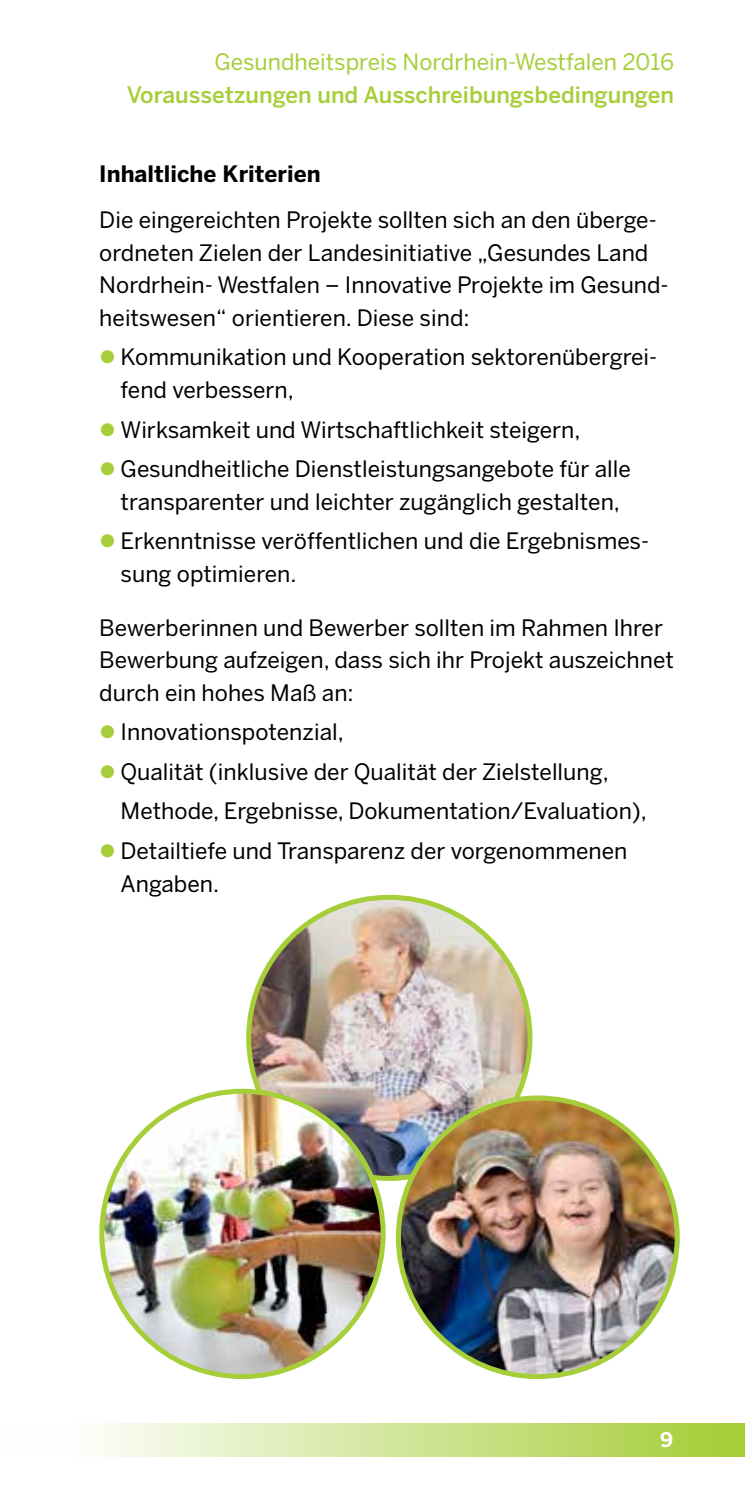
<style>
.page{position:relative;width:745px;height:1489px;background:#fff}
.page>*{position:absolute;margin:0;border:0;box-sizing:border-box;transform-origin:0 0}
.Fließtext_ohne_einzu{font:22.5px/32.5px "Benton Sans";color:#000}
.t1{font:500 22.5px/32.5px "Benton Sans";color:#a6ce39;text-align:right}
.Fließtext_ohne_einzu-2{font:700 22.5px "Benton Sans";color:#000}
.t2{font:700 20px "Benton Sans";color:#fff}
.s1{font-weight:400}
.s2{color:#a6ce39}
</style>
<div class="page">
<div style="left:1px;top:1422px;width:743px;height:34px;background:linear-gradient(to right,#fff,#a5cd36)"></div>
<img style="left:248px;top:897px;width:281px;height:281px;border-radius:140px">
<img style="left:398px;top:1098px;width:278px;height:276px">
<img style="left:102px;top:1091px;width:281px;height:285px">
<p class="t1" style="left:127px;top:46px;width:548px"><span class="s1">Gesundheitspreis Nordrhein-Westfalen 2016<br></span>Voraussetzungen und Ausschreibungsbedingungen</p>
<p class="Fließtext_ohne_einzu-2" style="left:99px;top:160px;width:222px">Inhaltliche Kriterien</p>
<p class="Fließtext_ohne_einzu" style="left:99px;top:203px;width:570px">Die eingereichten Projekte sollten sich an den überge&shy;ordneten Zielen der Landesinitiative „Gesundes Land Nordrhein- Westfalen – Innovative Projekte im Gesund&shy;heitswesen“ orientieren. Diese sind:</p>
<p class="Fließtext_ohne_einzu" style="left:120px;top:341px;width:537px;text-indent:-21px"><span class="s2">●</span> Kommunikation und Kooperation sektorenübergrei&shy;fend verbessern,</p>
<p class="Fließtext_ohne_einzu" style="left:99px;top:413px;width:482px"><span class="s2">●</span> Wirksamkeit und Wirtschaftlichkeit steigern,</p>
<p class="Fließtext_ohne_einzu" style="left:99px;top:452px;width:532px;text-align:center"><span class="s2">●</span> Gesundheitliche Dienstleistungsangebote für alle transparenter und leichter zugänglich gestalten,</p>
<p class="Fließtext_ohne_einzu" style="left:120px;top:524px;width:529px;text-indent:-21px"><span class="s2">●</span> Erkenntnisse veröffentlichen und die Ergebnismes&shy;sung optimieren.</p>
<p class="Fließtext_ohne_einzu" style="left:99px;top:611px;width:576px">Bewerberinnen und Bewerber sollten im Rahmen Ihrer<br>Bewerbung aufzeigen, dass sich ihr Projekt auszeichnet durch ein hohes Maß an:</p>
<p class="Fließtext_ohne_einzu" style="left:99px;top:715px;width:246px"><span class="s2">●</span> Innovationspotenzial,</p>
<p class="Fließtext_ohne_einzu" style="left:99px;top:755px;width:510px"><span class="s2">●</span> Qualität (inklusive der Qualität der Zielstellung,</p>
<p class="Fließtext_ohne_einzu" style="left:120px;top:794px;width:527px">Methode, Ergebnisse, Dokumentation/Evaluation),</p>
<p class="Fließtext_ohne_einzu" style="left:120px;top:834px;width:508px;text-indent:-21px"><span class="s2">●</span> Detailtiefe und Transparenz der vorgenommenen<br>Angaben.</p>
<p class="t2" style="left:659px;top:1427px;width:15px">9</p>
</div>
